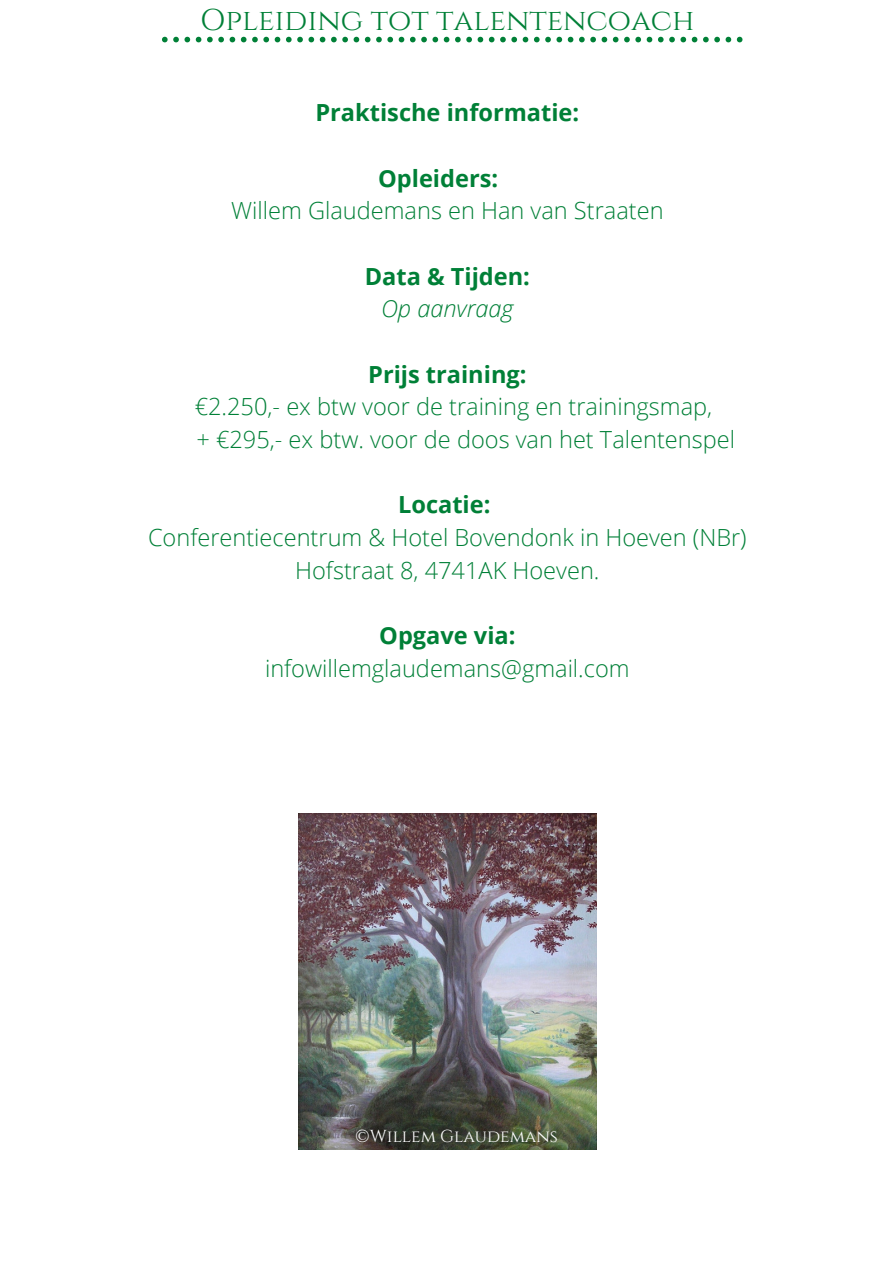
<style>
.page{position:relative;width:894px;height:1264px;background:#fff}
.page>*{position:absolute;margin:0;border:0;box-sizing:border-box;transform-origin:0 0}
.t1{font:30px "Cinzel";color:#008037}
.t2{font:300 23.55px "Open Sans";color:#008037}
.t3{font:700 23.55px "Open Sans";color:#008037}
.t4{font:italic 300 23.55px "Open Sans";color:#008037}
.t5{font:17.4px "Cinzel";color:#fff}
</style>
<div class="page">
<svg style="left:162px;top:37px;width:580px;height:5px"></svg>
<img style="left:298px;top:813px;width:298px;height:336px">
<p class="t1" style="left:200px;top:1px;width:495px">Opleiding tot talentencoach</p>
<p class="t3" style="left:315px;top:96px;width:265px">Praktische informatie:</p>
<p class="t3" style="left:378px;top:161px;width:121px">Opleiders:</p>
<p class="t2" style="left:231px;top:194px;width:434px">Willem Glaudemans en Han van Straaten</p>
<p class="t3" style="left:364px;top:259px;width:167px">Data &amp; Tijden:</p>
<p class="t4" style="left:381px;top:292px;width:134px">Op aanvraag</p>
<p class="t3" style="left:368px;top:357px;width:160px">Prijs training:</p>
<p class="t2" style="left:195px;top:390px;width:519px">€2.250,- ex btw voor de training en trainingsmap,</p>
<p class="t2" style="left:196px;top:423px;width:540px">+ €295,- ex btw. voor de doos van het Talentenspel</p>
<p class="t3" style="left:398px;top:488px;width:94px">Locatie:</p>
<p class="t2" style="left:148px;top:520px;width:600px">Conferentiecentrum &amp; Hotel Bovendonk in Hoeven (NBr)</p>
<p class="t2" style="left:295px;top:553px;width:306px">Hofstraat 8, 4741AK Hoeven.</p>
<p class="t3" style="left:379px;top:618px;width:138px">Opgave via:</p>
<p class="t2" style="left:265px;top:651px;width:366px">infowillemglaudemans@gmail.com</p>
<p class="t5" style="left:355px;top:1125px;width:204px">©Willem Glaudemans</p>
</div>
